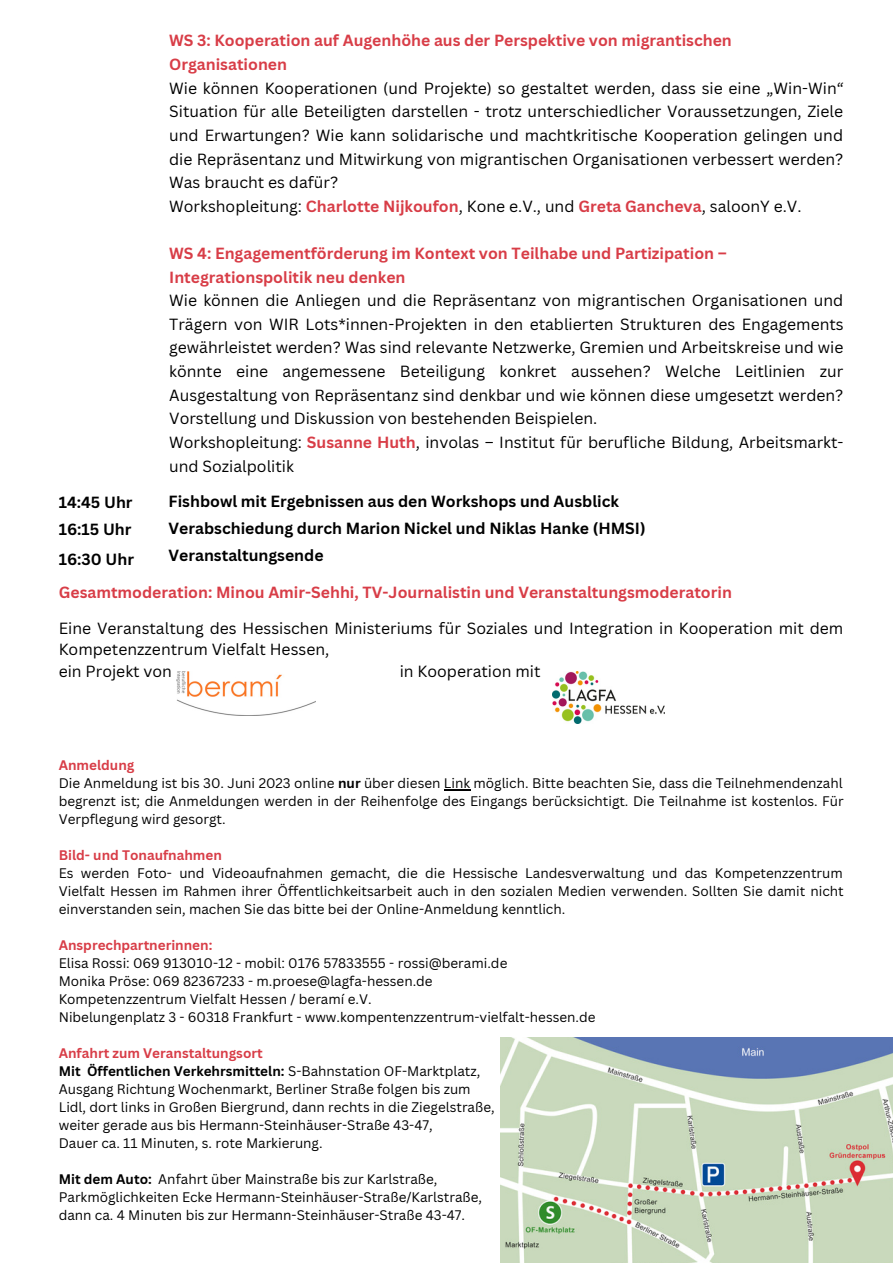
<style>
.page{position:relative;width:893px;height:1264px;background:#fff}
.page>*{position:absolute;margin:0;border:0;box-sizing:border-box;transform-origin:0 0}
.t1{font:15.75px/23.5px "Canva Sans";color:#000;text-align:justify}
.t2{font:700 15.75px/23.5px "Canva Sans";color:#d83d47}
.t3{font:700 15.75px "Canva Sans";color:#000}
.t4{font:13.5px/18px "Canva Sans";color:#000;text-align:justify}
.t5{font:700 13.5px "Canva Sans";color:#d83d47}
.t6{font:700 13.5px "Canva Sans";color:#000}
.s1{font-weight:700;color:#d83d47}
.s2{font-weight:700}
.s3{font-weight:400}
</style>
<div class="page">
<img style="left:177px;top:672px;width:138px;height:43px">
<img style="left:552px;top:672px;width:112px;height:51px">
<svg style="left:444px;top:789px;width:26px;height:1px"></svg>
<img style="left:500px;top:1037px;width:392px;height:225px">
<p class="t2" style="left:169px;top:29px;width:564px">WS 3: Kooperation auf Augenhöhe aus der Perspektive von migrantischen<br>Organisationen</p>
<p class="t1" style="left:169px;top:76px;width:676px">Wie können Kooperationen (und Projekte) so gestaltet werden, dass sie eine „Win-Win“ Situation für alle Beteiligten darstellen - trotz unterschiedlicher Voraussetzungen, Ziele und Erwartungen? Wie kann solidarische und machtkritische Kooperation gelingen und die Repräsentanz und Mitwirkung von migrantischen Organisationen verbessert werden?<br>Was braucht es dafür?</p>
<p class="t1" style="left:169px;top:194px;width:634px">Workshopleitung: <span class="s1">Charlotte Nijkoufon</span>, Kone e.V., und <span class="s1">Greta Gancheva</span>, saloonY e.V.</p>
<p class="t2" style="left:169px;top:241px;width:559px">WS 4: Engagementförderung im Kontext von Teilhabe und Partizipation –<br>Integrationspolitik neu denken</p>
<p class="t1" style="left:169px;top:288px;width:676px">Wie können die Anliegen und die Repräsentanz von migrantischen Organisationen und Trägern von WIR Lots*innen-Projekten in den etablierten Strukturen des Engagements gewährleistet werden? Was sind relevante Netzwerke, Gremien und Arbeitskreise und wie könnte eine angemessene Beteiligung konkret aussehen? Welche Leitlinien zur Ausgestaltung von Repräsentanz sind denkbar und wie können diese umgesetzt werden?<br>Vorstellung und Diskussion von bestehenden Beispielen.</p>
<p class="t1" style="left:169px;top:430px;width:675px">Workshopleitung: <span class="s1">Susanne Huth</span>, involas – Institut für berufliche Bildung, Arbeitsmarkt&shy;und Sozialpolitik</p>
<p class="t3" style="left:169px;top:490px;width:452px">Fishbowl mit Ergebnissen aus den Workshops und Ausblick</p>
<p class="t3" style="left:169px;top:517px;width:478px">Verabschiedung durch Marion Nickel und Niklas Hanke (HMSI)</p>
<p class="t3" style="left:169px;top:544px;width:156px">Veranstaltungsende</p>
<p class="t2" style="left:59px;top:580px;width:674px">Gesamtmoderation: Minou Amir-Sehhi, TV-Journalistin und Veranstaltungsmoderatorin</p>
<p class="t1" style="left:59px;top:617px;width:786px;line-height:21.3px">Eine Veranstaltung des Hessischen Ministeriums für Soziales und Integration in Kooperation mit dem<br>Kompetenzzentrum Vielfalt Hessen,</p>
<p class="t1" style="left:59px;top:658px;width:115px">ein Projekt von</p>
<p class="t1" style="left:400px;top:658px;width:142px">in Kooperation mit</p>
<p class="t3" style="left:59px;top:491px;width:75px">14:45 Uhr</p>
<p class="t3" style="left:59px;top:518px;width:74px">16:15 Uhr</p>
<p class="t3" style="left:59px;top:548px;width:77px">16:30 Uhr</p>
<p class="t5" style="left:59px;top:755px;width:77px">Anmeldung</p>
<p class="t4" style="left:59px;top:773px;width:786px">Die Anmeldung ist bis 30. Juni 2023 online <span class="s2">nur</span> über diesen Link möglich. Bitte beachten Sie, dass die Teilnehmendenzahl begrenzt ist; die Anmeldungen werden in der Reihenfolge des Eingangs berücksichtigt. Die Teilnahme ist kostenlos. Für Verpflegung wird gesorgt.</p>
<p class="t5" style="left:59px;top:845px;width:165px">Bild- und Tonaufnahmen</p>
<p class="t4" style="left:59px;top:863px;width:786px">Es werden Foto- und Videoaufnahmen gemacht, die die Hessische Landesverwaltung und das Kompetenzzentrum Vielfalt Hessen im Rahmen ihrer Öffentlichkeitsarbeit auch in den sozialen Medien verwenden. Sollten Sie damit nicht einverstanden sein, machen Sie das bitte bei der Online-Anmeldung kenntlich.</p>
<p class="t5" style="left:59px;top:935px;width:155px">Ansprechpartnerinnen:</p>
<p class="t4" style="left:59px;top:953px;width:450px">Elisa Rossi: 069 913010-12 - mobil: 0176 57833555 - rossi@berami.de</p>
<p class="t4" style="left:59px;top:971px;width:375px">Monika Pröse: 069 82367233 - m.proese@lagfa-hessen.de</p>
<p class="t4" style="left:59px;top:989px;width:314px">Kompetenzzentrum Vielfalt Hessen / beramí e.V.</p>
<p class="t4" style="left:59px;top:1007px;width:538px">Nibelungenplatz 3 - 60318 Frankfurt - www.kompentenzzentrum-vielfalt-hessen.de</p>
<p class="t5" style="left:59px;top:1043px;width:205px">Anfahrt zum Veranstaltungsort</p>
<p class="t6" style="left:59px;top:1061px;width:423px">Mit Öffentlichen Verkehrsmitteln: <span class="s3">S-Bahnstation OF-Marktplatz,</span></p>
<p class="t4" style="left:59px;top:1079px;width:413px">Ausgang Richtung Wochenmarkt, Berliner Straße folgen bis zum</p>
<p class="t4" style="left:59px;top:1097px;width:437px">Lidl, dort links in Großen Biergrund, dann rechts in die Ziegelstraße,</p>
<p class="t4" style="left:59px;top:1115px;width:375px">weiter gerade aus bis Hermann-Steinhäuser-Straße 43-47,</p>
<p class="t4" style="left:59px;top:1133px;width:265px">Dauer ca. 11 Minuten, s. rote Markierung.</p>
<p class="t4" style="left:59px;top:1169px;width:380px"><span class="s2">Mit dem Auto:</span> Anfahrt über Mainstraße bis zur Karlstraße,</p>
<p class="t4" style="left:59px;top:1187px;width:425px">Parkmöglichkeiten Ecke Hermann-Steinhäuser-Straße/Karlstraße,</p>
<p class="t4" style="left:59px;top:1205px;width:408px">dann ca. 4 Minuten bis zur Hermann-Steinhäuser-Straße 43-47.</p>
</div>
